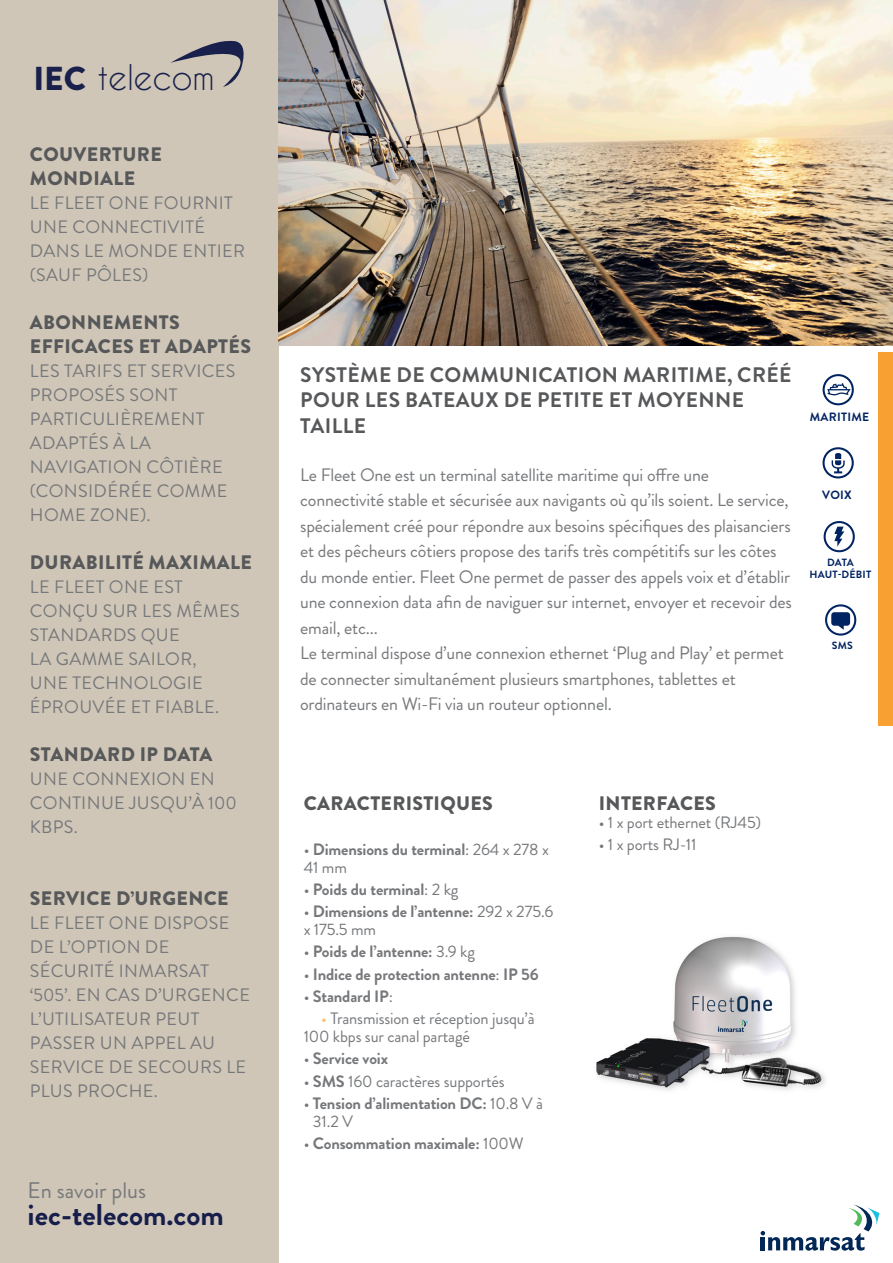
<style>
.page{position:relative;width:893px;height:1263px;background:#fff}
.page>*{position:absolute;margin:0;border:0;box-sizing:border-box;transform-origin:0 0}
.t1{font:33.15px "Caviar Dreams";color:#19204b}
.t2{font:700 30px "Brandon Grotesque";color:#181e4b}
.t3{font:22.5px "Brandon Grotesque";color:#76787b}
.t4{font:700 21px/25.5px "Brandon Grotesque";letter-spacing:.02em;color:#57585a}
.t5{font:900 19.5px/24px "Brandon Grotesque";letter-spacing:.02em;color:#57585a}
.t6{font:18px/25.5px "Brandon Grotesque";letter-spacing:-.01em;color:#76787b}
.t7{font:18px/24px "Brandon Grotesque";letter-spacing:.02em;color:#76787b}
.t8{font:700 16.5px/18px "Brandon Grotesque";letter-spacing:-.01em;color:#76787b}
.t9{font:16.5px/18px "Brandon Grotesque";letter-spacing:-.01em;color:#76787b}
.t10{font:700 12px "Brandon Grotesque";letter-spacing:.02em;color:#002361}
.t11{font:700 10.5px/12px "Brandon Grotesque";letter-spacing:.02em;color:#002361;text-align:center}
.s1{font-family:"Brandon Grotesque";font-weight:900}
.s2{font-weight:400}
.s3{color:#fcbf79}
.s4{font-weight:700}
</style>
<div class="page">
<div style="left:0;top:0;width:279px;height:1263px;background:#cfc6b7"></div>
<div style="left:878px;top:352px;width:15px;height:373px;background:#f9a032"></div>
<svg style="left:822px;top:374px;width:32px;height:32px"></svg>
<svg style="left:822px;top:447px;width:32px;height:32px"></svg>
<svg style="left:823px;top:521px;width:32px;height:32px"></svg>
<svg style="left:825px;top:604px;width:32px;height:32px"></svg>
<img style="left:279px;top:0;width:614px;height:345px">
<svg style="left:170px;top:40px;width:74px;height:47px"></svg>
<img style="left:596px;top:936px;width:230px;height:155px">
<svg style="left:761px;top:1204px;width:118px;height:47px"></svg>
<p class="t1" style="left:33px;top:58px;width:183px"><span class="s1">IEC</span> telecom</p>
<p class="t5" style="left:30px;top:143px;width:133px">COUVERTURE<br>MONDIALE</p>
<p class="t7" style="left:30px;top:191px;width:217px">LE FLEET ONE FOURNIT<br>UNE CONNECTIVITÉ<br>DANS LE MONDE ENTIER (SAUF PÔLES)</p>
<p class="t5" style="left:30px;top:311px;width:223px">ABONNEMENTS<br>EFFICACES ET ADAPTÉS</p>
<p class="t7" style="left:30px;top:359px;width:207px">LES TARIFS ET SERVICES<br>PROPOSÉS SONT<br>PARTICULIÈREMENT<br>ADAPTÉS À LA<br>NAVIGATION CÔTIÈRE (CONSIDÉRÉE COMME<br>HOME ZONE).</p>
<p class="t5" style="left:30px;top:551px;width:224px">DURABILITÉ MAXIMALE</p>
<p class="t7" style="left:30px;top:575px;width:211px">LE FLEET ONE EST<br>CONÇU SUR LES MÊMES<br>STANDARDS QUE<br>LA GAMME SAILOR,<br>UNE TECHNOLOGIE<br>ÉPROUVÉE ET FIABLE.</p>
<p class="t5" style="left:30px;top:743px;width:184px">STANDARD IP DATA</p>
<p class="t7" style="left:30px;top:767px;width:208px">UNE CONNEXION EN<br>CONTINUE JUSQU’À 100<br>KBPS.</p>
<p class="t5" style="left:30px;top:887px;width:200px">SERVICE D’URGENCE</p>
<p class="t7" style="left:30px;top:911px;width:222px">LE FLEET ONE DISPOSE<br>DE L’OPTION DE<br>SÉCURITÉ INMARSAT ‘505’. EN CAS D’URGENCE<br>L’UTILISATEUR PEUT<br>PASSER UN APPEL AU<br>SERVICE DE SECOURS LE<br>PLUS PROCHE.</p>
<p class="t3" style="left:28px;top:1175px;width:120px">En savoir plus</p>
<p class="t2" style="left:28px;top:1193px;width:198px">iec-telecom.com</p>
<p class="t4" style="left:300px;top:362px;width:493px">SYSTÈME DE COMMUNICATION MARITIME, CRÉÉ<br>POUR LES BATEAUX DE PETITE ET MOYENNE<br>TAILLE</p>
<p class="t6" style="left:300px;top:462px;width:493px">Le Fleet One est un terminal satellite maritime qui offre une connectivité stable et sécurisée aux navigants où qu’ils soient. Le service, spécialement créé pour répondre aux besoins spécifiques des plaisanciers et des pêcheurs côtiers propose des tarifs très compétitifs sur les côtes du monde entier. Fleet One permet de passer des appels voix et d’établir une connexion data afin de naviguer sur internet, envoyer et recevoir des email, etc...</p>
<p class="t6" style="left:300px;top:640px;width:485px">Le terminal dispose d’une connexion ethernet ‘Plug and Play’ et permet de connecter simultanément plusieurs smartphones, tablettes et ordinateurs en Wi-Fi via un routeur optionnel.</p>
<p class="t10" style="left:810px;top:408px;width:61px">MARITIME</p>
<p class="t10" style="left:822px;top:486px;width:31px">VOIX</p>
<p class="t11" style="left:809px;top:556px;width:63px">DATA<br>HAUT-DÉBIT</p>
<p class="t11" style="left:832px;top:640px;width:22px">SMS</p>
<p class="t5" style="left:304px;top:791px;width:190px">CARACTERISTIQUES</p>
<p class="t8" style="left:304px;top:840px;width:247px"><span class="s2">•</span> Dimensions du terminal<span class="s2">: 264 x 278 x<br>41 mm</span></p>
<p class="t8" style="left:304px;top:880px;width:156px"><span class="s2">•</span> Poids du terminal<span class="s2">: 2 kg</span></p>
<p class="t8" style="left:304px;top:902px;width:251px"><span class="s2">•</span> Dimensions de l’antenne: <span class="s2">292 x 275.6 x 175.5 mm</span></p>
<p class="t8" style="left:304px;top:943px;width:173px"><span class="s2">•</span> Poids de l’antenne: <span class="s2">3.9 kg</span></p>
<p class="t8" style="left:304px;top:965px;width:236px"><span class="s2">•</span> Indice de protection antenne<span class="s2">:</span> IP 56</p>
<p class="t8" style="left:304px;top:987px;width:91px"><span class="s2">•</span> Standard IP<span class="s2">:</span></p>
<p class="t9" style="left:304px;top:1009px;width:232px;text-indent:17px"><span class="s3">•</span> Transmission et réception jusqu’à<br>100 kbps sur canal partagé</p>
<p class="t8" style="left:304px;top:1050px;width:86px"><span class="s2">•</span> Service voix</p>
<p class="t9" style="left:304px;top:1072px;width:203px">• <span class="s4">SMS</span> 160 caractères supportés</p>
<p class="t8" style="left:313px;top:1094px;width:232px;text-indent:-9px"><span class="s2">•</span> Tension d’alimentation DC: <span class="s2">10.8 V à<br>31.2 V</span></p>
<p class="t8" style="left:304px;top:1134px;width:221px"><span class="s2">•</span> Consommation maximale: <span class="s2">100W</span></p>
<p class="t5" style="left:599px;top:791px;width:119px">INTERFACES</p>
<p class="t9" style="left:599px;top:813px;width:164px">• 1 x port ethernet (RJ45)</p>
<p class="t9" style="left:599px;top:836px;width:99px">• 1 x ports RJ-11</p>
</div>
